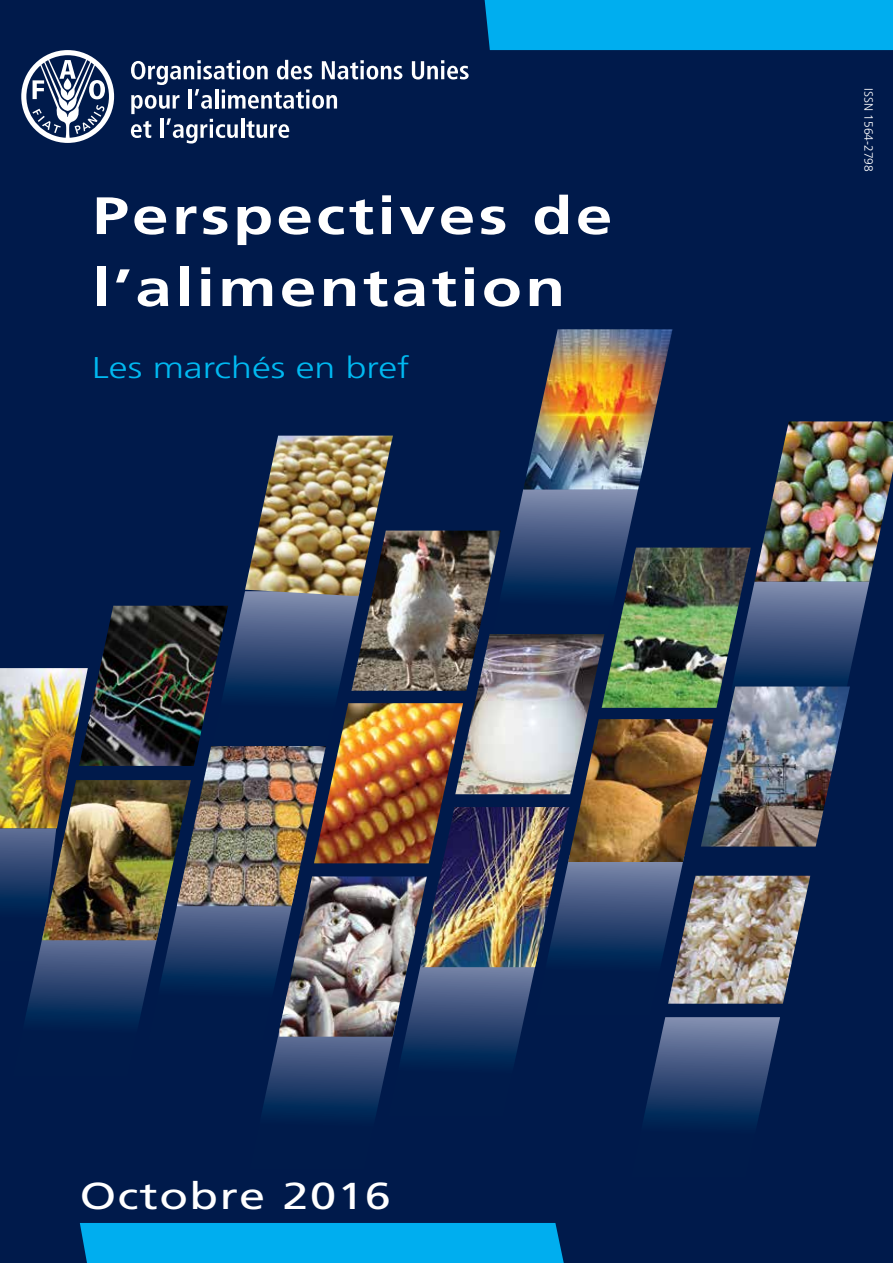
<style>
.page{position:relative;width:893px;height:1263px;background:#001a4b}
.page>*{position:absolute;margin:0;border:0;box-sizing:border-box;transform-origin:0 0}
.t1{font:700 52.5px/72px "Frutiger LT Std";letter-spacing:.05em;color:#fff;scale:1.25 1}
.t2{font:37.5px "Frutiger LT Std";letter-spacing:.03em;color:#fff;scale:1.25 1}
.t3{font:300 30px "Frutiger LT Std";color:#00b9f1;scale:1.25 1}
.t4{font:300 12px "Frutiger LT Std";color:#fff}
</style>
<div class="page">
<div style="left:485px;top:0;width:408px;height:50px;background:#00aeef"></div>
<div style="left:80px;top:1223px;width:484px;height:40px;background:#00aeef"></div>
<svg style="left:21px;top:50px;width:93px;height:93px"></svg>
<svg style="left:412px;top:60px;width:57px;height:20px"></svg>
<svg style="left:131px;top:60px;width:271px;height:84px;background:#32476e"></svg>
<img style="left:523px;top:329px;width:149px;height:160px">
<img style="left:0;top:489px;width:869px;height:688px">
<img style="left:0;top:668px;width:88px;height:160px">
<img style="left:668px;top:876px;width:142px;height:128px">
<img style="left:42px;top:780px;width:149px;height:160px">
<img style="left:754px;top:421px;width:139px;height:161px">
<img style="left:351px;top:531px;width:150px;height:160px">
<img style="left:420px;top:807px;width:149px;height:160px">
<img style="left:245px;top:436px;width:148px;height:160px">
<p class="t1" style="left:92px;top:180px;width:418px">Perspectives de l’alimentation</p>
<p class="t3" style="left:92px;top:351px;width:255px">Les marchés en bref</p>
<p class="t4" style="left:875px;top:88px;width:85px;rotate:90deg">ISSN 1564-2798</p>
<p class="t2" style="left:80px;top:1174px;width:250px">Octobre 2016</p>
</div>
